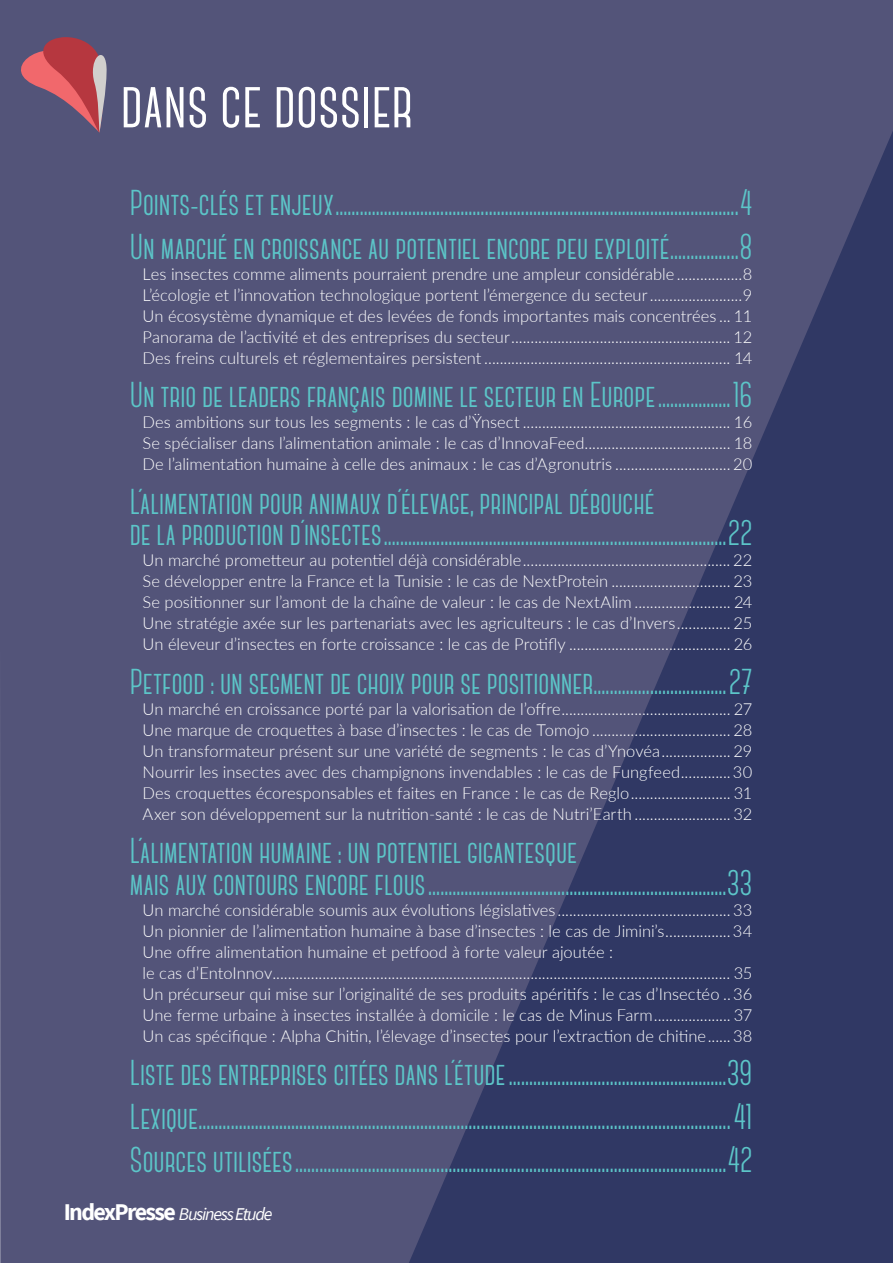
<style>
.page{position:relative;width:893px;height:1263px;background:#535479}
.page>*{position:absolute;margin:0;border:0;box-sizing:border-box;transform-origin:0 0}
.t1{font:700 72px "Canter";color:#fff}
.t2{font:700 36px/43.5px "Canter";color:#5cc5c8}
.t3{font:italic 18px "Source Sans Pro";letter-spacing:-.07em;color:#fff}
.t4{font:300 16.5px/21px "Lato";color:#fff;text-align:justify}
.s1{font-weight:700;font-style:normal;font-size:24px}
</style>
<div class="page">
<svg style="left:409px;top:131px;width:484px;height:1132px;background:#41466e"></svg>
<svg style="left:0;top:36px;width:111px;height:97px;background:#88576e"></svg>
<h1 class="t1" style="left:120px;top:67px;width:294px">dans ce dossier</h1>
<h2 class="t2" style="left:130px;top:182px;width:624px">Points-clés et enjeux....................................................................................................4<br>Un marché en croissance au potentiel encore peu exploité.................8</h2>
<p class="t4" style="left:143px;top:263px;width:611px">Les insectes comme aliments pourraient prendre une ampleur considérable .................8<br>L’écologie et l’innovation technologique portent l’émergence du secteur........................9<br>Un écosystème dynamique et des levées de fonds importantes mais concentrées ... 11<br>Panorama de l’activité et des entreprises du secteur......................................................... 12<br>Des freins culturels et réglementaires persistent ................................................................ 14</p>
<h2 class="t2" style="left:130px;top:374px;width:624px">Un trio de leaders français domine le secteur en Europe..................16</h2>
<p class="t4" style="left:143px;top:411px;width:611px">Des ambitions sur tous les segments : le cas d’Ÿnsect ...................................................... 16<br>Se spécialiser dans l’alimentation animale : le cas d’InnovaFeed...................................... 18<br>De l’alimentation humaine à celle des animaux : le cas d’Agronutris .............................. 20</p>
<h2 class="t2" style="left:130px;top:486px;width:624px;line-height:31.5px">L´alimentation pour animaux d´élevage, principal débouché<br>de la production d´insectes.....................................................................................22</h2>
<p class="t4" style="left:143px;top:549px;width:611px">Un marché prometteur au potentiel déjà considérable...................................................... 22<br>Se développer entre la France et la Tunisie : le cas de NextProtein ............................... 23<br>Se positionner sur l’amont de la chaîne de valeur : le cas de NextAlim ......................... 24<br>Une stratégie axée sur les partenariats avec les agriculteurs : le cas d’Invers.............. 25<br>Un éleveur d’insectes en forte croissance : le cas de Protifly .......................................... 26</p>
<h2 class="t2" style="left:130px;top:660px;width:624px">Petfood : un segment de choix pour se positionner.................................27</h2>
<p class="t4" style="left:143px;top:698px;width:611px">Un marché en croissance porté par la valorisation de l’offre............................................ 27<br>Une marque de croquettes à base d’insectes : le cas de Tomojo .................................... 28<br>Un transformateur présent sur une variété de segments : le cas d’Ynovéa.................. 29<br>Nourrir les insectes avec des champignons invendables : le cas de Fungfeed.............30<br>Des croquettes écoresponsables et faites en France : le cas de Reglo.......................... 31<br>Axer son développement sur la nutrition-santé : le cas de Nutri’Earth ......................... 32</p>
<h2 class="t2" style="left:130px;top:836px;width:624px;line-height:31.5px">L´alimentation humaine : un potentiel gigantesque<br>mais aux contours encore flous..........................................................................33</h2>
<p class="t4" style="left:143px;top:899px;width:611px;text-align:left">Un marché considérable soumis aux évolutions législatives ............................................. 33<br>Un pionnier de l’alimentation humaine à base d’insectes : le cas de Jimini’s.................34<br>Une offre alimentation humaine et petfood à forte valeur ajoutée :<br>le cas d’EntoInnov....................................................................................................................... 35<br>Un précurseur qui mise sur l’originalité de ses produits apéritifs : le cas d’Insectéo .. 36<br>Une ferme urbaine à insectes installée à domicile : le cas de Minus Farm.................... 37<br>Un cas spécifique : Alpha Chitin, l’élevage d’insectes pour l’extraction de chitine......38</p>
<p class="t2" style="left:130px;top:1052px;width:624px;text-align:justify">Liste des entreprises citées dans l´étude......................................................39<br>Lexique...................................................................................................................................41<br>Sources utilisées...........................................................................................................42</p>
<p class="t3" style="left:64px;top:1202px;width:210px"><span class="s1">IndexPresse</span> Business Etude</p>
</div>
